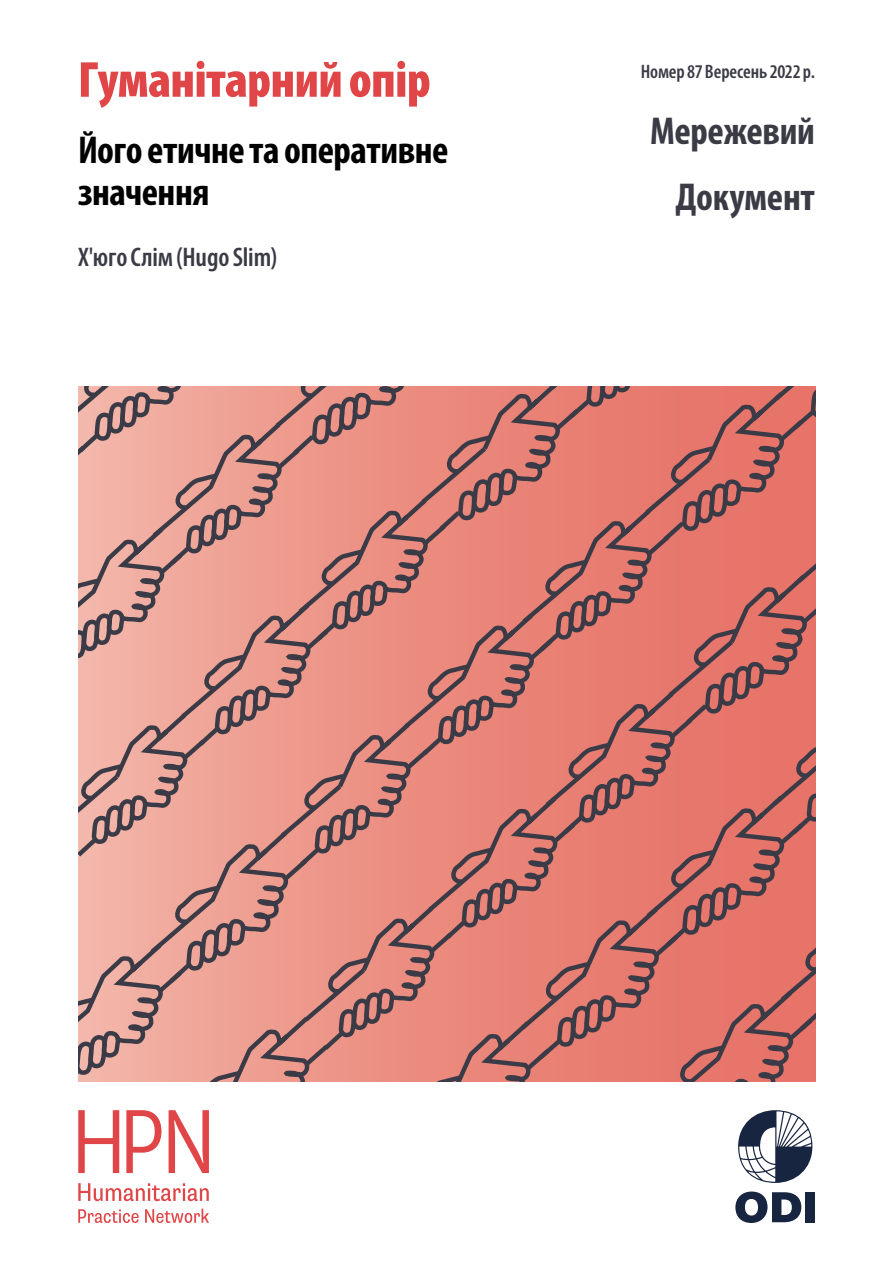
<style>
.page{position:relative;width:893px;height:1263px;background:#fff}
.page>*{position:absolute;margin:0;border:0;box-sizing:border-box;transform-origin:0 0}
.t1{font:900 condensed 51px "Myriad Pro";letter-spacing:-.01em;color:#e04547}
.Subtitle{font:700 condensed 39px/42px "Myriad Pro";letter-spacing:-.015em;color:#000}
.Article_type{font:700 condensed 39px "Myriad Pro";letter-spacing:-.01em;color:#3b3b46}
.Author{font:600 condensed 27px "Myriad Pro";letter-spacing:-.005em;color:#3b3b46}
.Article_type-2{font:600 condensed 19.5px "Myriad Pro";letter-spacing:-.005em;color:#3b3b46}
</style>
<div class="page">
<svg style="left:78px;top:1183px;width:131px;height:18px"></svg>
<svg style="left:78px;top:1209px;width:61px;height:14px"></svg>
<svg style="left:145px;top:1208px;width:64px;height:15px"></svg>
<svg style="left:78px;top:1110px;width:41px;height:63px"></svg>
<svg style="left:126px;top:1110px;width:35px;height:63px"></svg>
<svg style="left:169px;top:1110px;width:40px;height:63px"></svg>
<svg style="left:735px;top:1191px;width:66px;height:32px"></svg>
<div style="left:806px;top:1192px;width:9px;height:30px;background:#172540"></div>
<svg style="left:738px;top:1110px;width:74px;height:73px"></svg>
<svg style="left:78px;top:387px;width:737px;height:695px;background:#d58379"></svg>
<p class="t1" style="left:78px;top:47px;width:354px">Гуманітарний опір</p>
<p class="Subtitle" style="left:78px;top:128px;width:372px">Його етичне та оперативне значення</p>
<p class="Author" style="left:78px;top:240px;width:201px">Х'юго Слім (Hugo Slim)</p>
<p class="Article_type-2" style="left:641px;top:59px;width:176px">Номер 87 Вересень 2022 р.</p>
<p class="Article_type" style="left:650px;top:106px;width:166px">Мережевий</p>
<p class="Article_type" style="left:675px;top:172px;width:141px">Документ</p>
</div>
